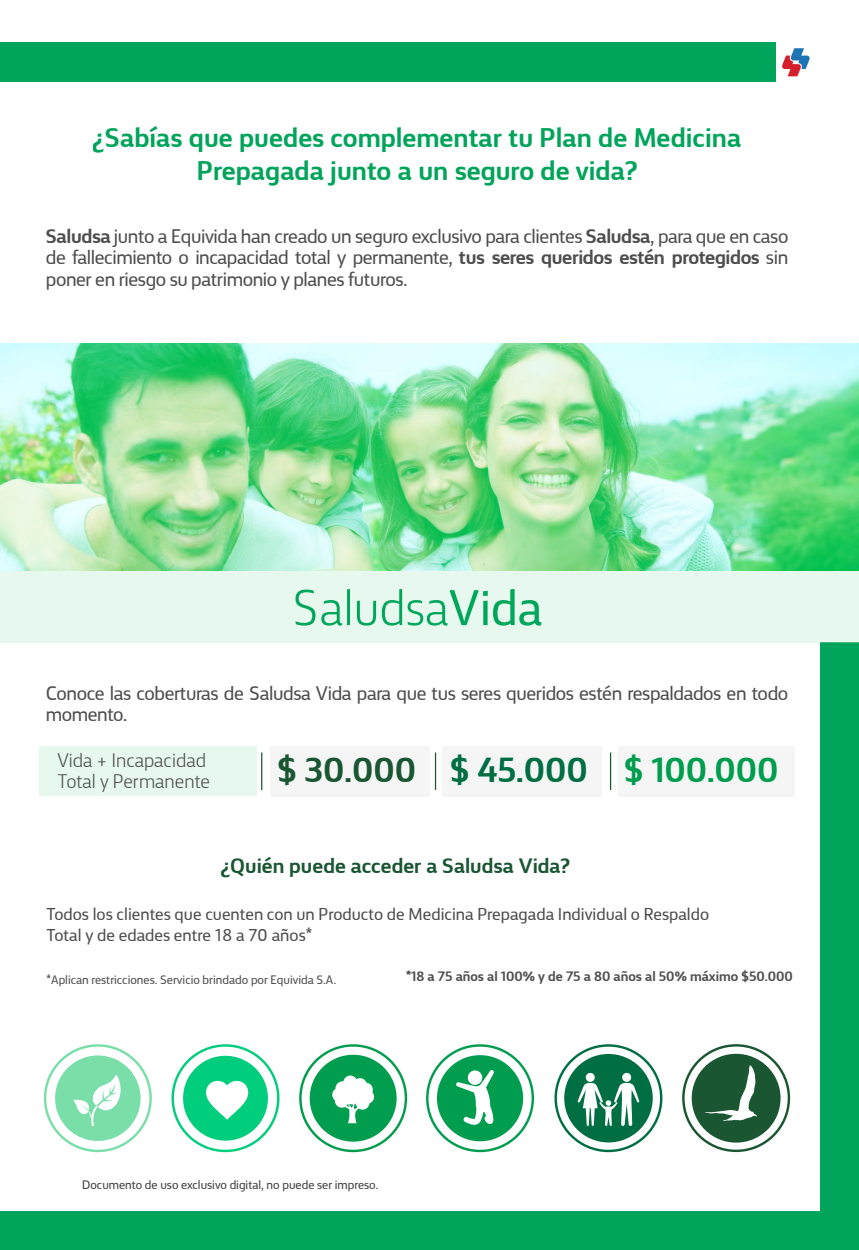
<style>
.page{position:relative;width:859px;height:1250px;background:#fff}
.page>*{position:absolute;margin:0;border:0;box-sizing:border-box;transform-origin:0 0}
.t1{font:300 50.62px "FS Silas Sans Web";color:#00a65a}
.t2{font:700 35.38px "FS Silas Sans Web";color:#009d4f}
.t3{font:700 27.5px/33px "FS Silas Sans Web";color:#00a45a;text-align:center}
.t4{font:700 21.25px "FS Silas Sans Web";color:#1a5632}
.t5{font:20px/21.2px "FS Silas Sans Web";letter-spacing:-.02em;color:#4d4d4d;text-align:justify}
.t6{font:300 20px/21.2px "FS Silas Sans Web";color:#4d4d4d}
.t7{font:17.5px/21.2px "FS Silas Sans Web";color:#4d4d4d}
.t8{font:700 13.88px "FS Silas Sans Web";color:#4d4d4d}
.t9{font:12.5px "FS Silas Sans Web";color:#4d4d4d}
.t10{font:12.5px "FS Silas Sans Web";color:#404041}
.s1{font-weight:700}
.s2{font-weight:400}
.s3{color:#1a5632}
.s4{color:#006e43}
</style>
<div class="page">
<div style="left:0;top:570px;width:859px;height:72px;background:#e7f9ef"></div>
<img style="left:0;top:343px;width:859px;height:227px">
<svg style="left:0;top:642px;width:859px;height:608px"></svg>
<svg style="left:782px;top:48px;width:28px;height:28px"></svg>
<div style="left:0;top:43px;width:776px;height:39px;background:#00a45a"></div>
<h3 class="t3" style="left:93px;top:120px;width:650px">¿Sabías que puedes complementar tu Plan de Medicina<br>Prepagada junto a un seguro de vida?</h3>
<p class="t5" style="left:46px;top:225px;width:744px"><span class="s1">Saludsa</span> junto a Equivida han creado un seguro exclusivo para clientes <span class="s1">Saludsa</span>, para que en caso de fallecimiento o incapacidad total y permanente, <span class="s1">tus seres queridos estén protegidos</span> sin poner en riesgo su patrimonio y planes futuros.</p>
<h1 class="t1" style="left:292px;top:579px;width:252px">Saludsa<span class="s2">Vida</span></h1>
<p class="t5" style="left:46px;top:682px;width:744px">Conoce las coberturas de Saludsa Vida para que tus seres queridos estén respaldados en todo momento.</p>
<p class="t6" style="left:57px;top:749px;width:154px">Vida + Incapacidad<br>Total y Permanente</p>
<h2 class="t2" style="left:277px;top:748px;width:502px"><span class="s3">$ 30.000</span> <span class="s4">$ 45.000</span> $ 100.000</h2>
<p class="t4" style="left:221px;top:853px;width:351px">¿Quién puede acceder a Saludsa Vida?</p>
<p class="t7" style="left:47px;top:903px;width:664px">Todos los clientes que cuenten con un Producto de Medicina Prepagada Individual o Respaldo<br>Total y de edades entre 18 a 70 años*</p>
<p class="t9" style="left:47px;top:972px;width:291px">*Aplican restricciones. Servicio brindado por Equivida S.A.</p>
<p class="t8" style="left:406px;top:967px;width:388px">*18 a 75 años al 100% y de 75 a 80 años al 50% máximo $50.000</p>
<p class="t10" style="left:82px;top:1177px;width:297px">Documento de uso exclusivo digital, no puede ser impreso.</p>
</div>
